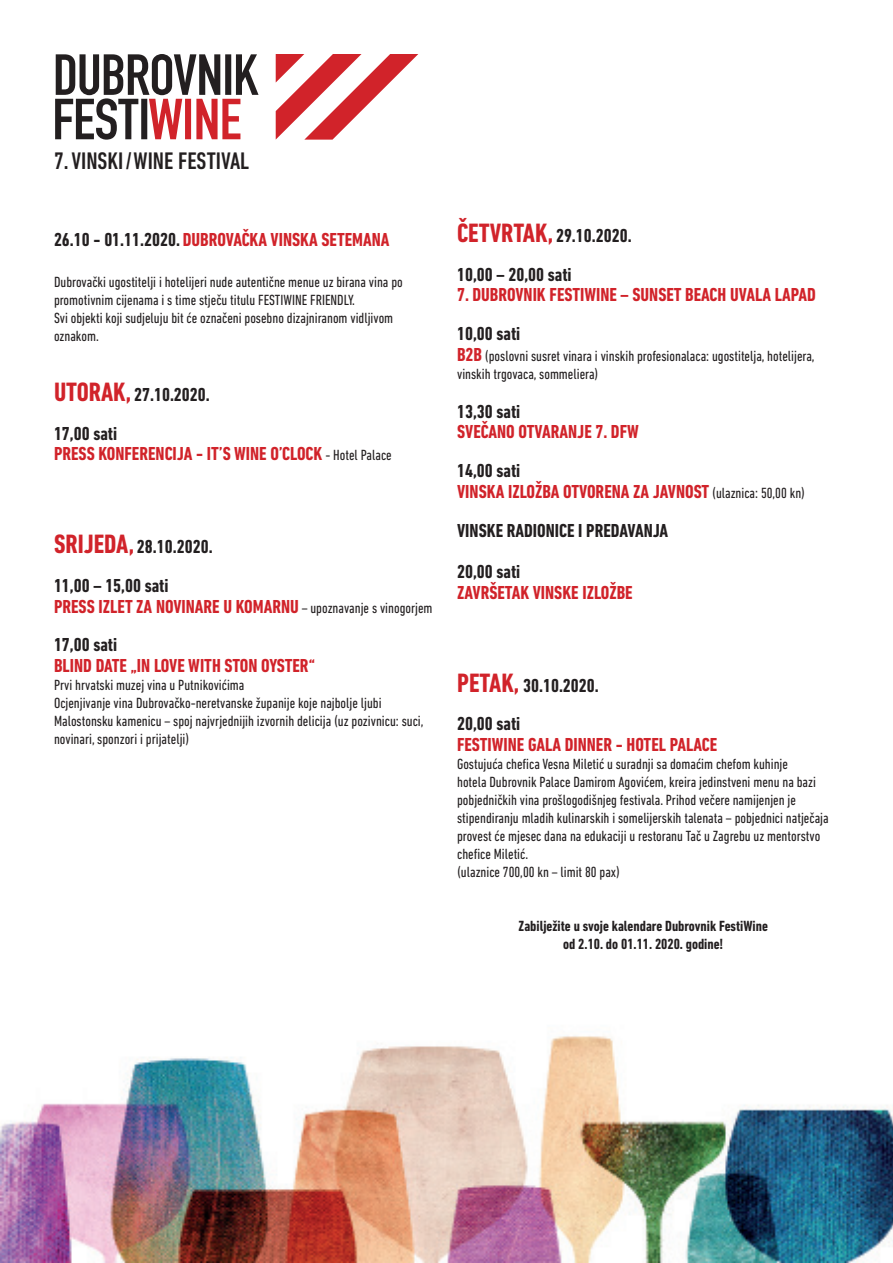
<style>
.page{position:relative;width:893px;height:1263px;background:#fff}
.page>*{position:absolute;margin:0;border:0;box-sizing:border-box;transform-origin:0 0}
.t1{font:500 condensed 24.45px "DIN Next LT Pro";color:#231f20}
.Tekst{font:700 condensed 19.2px "DIN Next LT Pro";color:#d1232a}
.Tekst-2{font:700 condensed 19.2px "DIN Next LT Pro";color:#231f20}
.Tekst-3{font:condensed 15px/18px "DIN Next LT Pro";color:#231f20}
.Tekst-4{font:700 condensed 15px "DIN Next LT Pro";color:#231f20}
.s1{color:#231f20}
.s2{font-size:27px;color:#d1232a}
.s3{font-weight:400;font-size:15px;color:#231f20}
.s4{font-weight:700;font-size:19.2px;color:#d1232a}
</style>
<div class="page">
<img style="left:0;top:1036px;width:893px;height:227px">
<svg style="left:55px;top:54px;width:204px;height:86px"></svg>
<svg style="left:276px;top:54px;width:142px;height:86px"></svg>
<p class="t1" style="left:54px;top:147px;width:197px">7. VINSKI / WINE FESTIVAL</p>
<p class="Tekst" style="left:54px;top:228px;width:337px"><span class="s1">26.10 - 01.11.2020.</span> DUBROVAČKA VINSKA SETEMANA</p>
<p class="Tekst-3" style="left:54px;top:272px;width:350px">Dubrovački ugostitelji i hotelijeri nude autentične menue uz birana vina po promotivnim cijenama i s time stječu titulu FESTIWINE FRIENDLY.</p>
<p class="Tekst-3" style="left:54px;top:308px;width:341px">Svi objekti koji sudjeluju bit će označeni posebno dizajniranom vidljivom oznakom.</p>
<p class="Tekst-2" style="left:54px;top:383px;width:157px"><span class="s2">UTORAK,</span> 27.10.2020.</p>
<p class="Tekst-2" style="left:54px;top:422px;width:65px">17,00 sati</p>
<p class="Tekst" style="left:54px;top:443px;width:339px">PRESS KONFERENCIJA - IT’S WINE O’CLOCK <span class="s3">- Hotel Palace</span></p>
<p class="Tekst-2" style="left:54px;top:536px;width:160px"><span class="s2">SRIJEDA,</span> 28.10.2020.</p>
<p class="Tekst-2" style="left:54px;top:574px;width:116px">11,00 – 15,00 sati</p>
<p class="Tekst" style="left:54px;top:595px;width:380px">PRESS IZLET ZA NOVINARE U KOMARNU <span class="s3">– upoznavanje s vinogorjem</span></p>
<p class="Tekst-2" style="left:54px;top:634px;width:65px">17,00 sati</p>
<p class="Tekst" style="left:54px;top:655px;width:262px">BLIND DATE „IN LOVE WITH STON OYSTER“</p>
<p class="Tekst-3" style="left:54px;top:676px;width:192px">Prvi hrvatski muzej vina u Putnikovićima</p>
<p class="Tekst-3" style="left:54px;top:694px;width:371px">Ocjenjivanje vina Dubrovačko-neretvanske županije koje najbolje ljubi<br>Malostonsku kamenicu – spoj najvrjednijih izvornih delicija (uz pozivnicu: suci, novinari, sponzori i prijatelji)</p>
<p class="Tekst-2" style="left:457px;top:224px;width:176px"><span class="s2">ČETVRTAK,</span> 29.10.2020.</p>
<p class="Tekst-2" style="left:457px;top:263px;width:116px">10,00 – 20,00 sati</p>
<p class="Tekst" style="left:457px;top:284px;width:360px">7. DUBROVNIK FESTIWINE – SUNSET BEACH UVALA LAPAD</p>
<p class="Tekst-2" style="left:457px;top:323px;width:65px">10,00 sati</p>
<p class="Tekst-3" style="left:457px;top:347px;width:359px"><span class="s4">B2B</span> (poslovni susret vinara i vinskih profesionalaca: ugostitelja, hotelijera, vinskih trgovaca, sommeliera)</p>
<p class="Tekst-2" style="left:457px;top:400px;width:65px">13,30 sati</p>
<p class="Tekst" style="left:457px;top:421px;width:183px">SVEČANO OTVARANJE 7. DFW</p>
<p class="Tekst-2" style="left:457px;top:460px;width:65px">14,00 sati</p>
<p class="Tekst" style="left:457px;top:480px;width:349px">VINSKA IZLOŽBA OTVORENA ZA JAVNOST <span class="s3">(ulaznica: 50,00 kn)</span></p>
<p class="Tekst-2" style="left:457px;top:519px;width:213px">VINSKE RADIONICE I PREDAVANJA</p>
<p class="Tekst-2" style="left:457px;top:561px;width:65px">20,00 sati</p>
<p class="Tekst" style="left:457px;top:581px;width:177px">ZAVRŠETAK VINSKE IZLOŽBE</p>
<p class="Tekst-2" style="left:457px;top:674px;width:143px"><span class="s2">PETAK,</span> 30.10.2020.</p>
<p class="Tekst-2" style="left:457px;top:713px;width:65px">20,00 sati</p>
<p class="Tekst" style="left:457px;top:734px;width:262px">FESTIWINE GALA DINNER - HOTEL PALACE</p>
<p class="Tekst-3" style="left:457px;top:755px;width:373px">Gostujuća chefica Vesna Miletić u suradnji sa domaćim chefom kuhinje<br>hotela Dubrovnik Palace Damirom Agovićem, kreira jedinstveni menu na bazi pobjedničkih vina prošlogodišnjeg festivala. Prihod večere namijenjen je stipendiranju mladih kulinarskih i somelijerskih talenata – pobjednici natječaja provest će mjesec dana na edukaciji u restoranu Tač u Zagrebu uz mentorstvo chefice Miletić.</p>
<p class="Tekst-3" style="left:457px;top:863px;width:164px">(ulaznice 700,00 kn – limit 80 pax)</p>
<p class="Tekst-4" style="left:519px;top:917px;width:251px">Zabilježite u svoje kalendare Dubrovnik FestiWine</p>
<p class="Tekst-4" style="left:563px;top:935px;width:162px">od 2.10. do 01.11. 2020. godine!</p>
</div>
